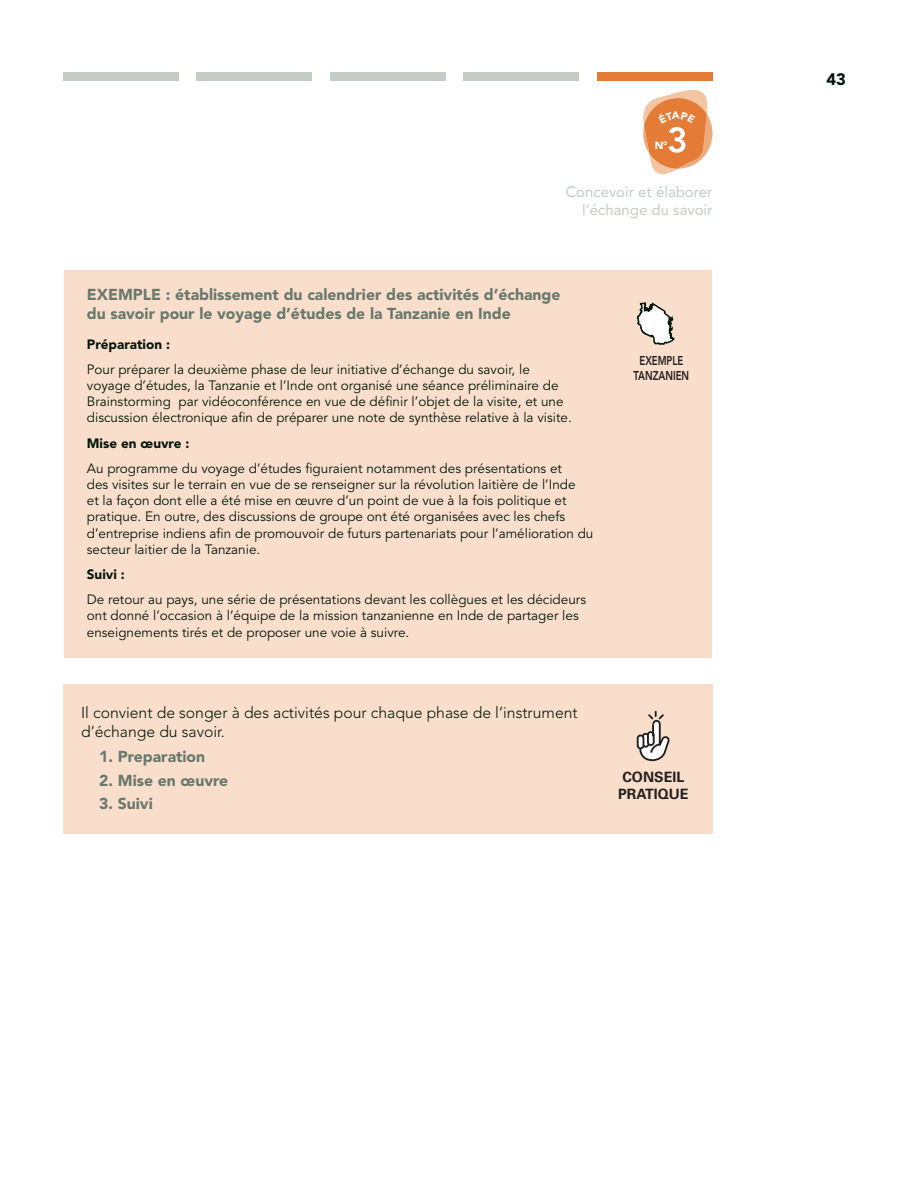
<style>
.page{position:relative;width:918px;height:1188px;background:#fff}
.page>*{position:absolute;margin:0;border:0;box-sizing:border-box;transform-origin:0 0}
.t1{font:900 16.5px "Avenir";color:#05170c}
.t2{font:900 15.75px/18.8px "Avenir";color:#69786c}
.t3{font:300 15.75px/18.8px "Avenir";color:#05170c}
.t4{font:15px/18px "Avenir";color:#c5ccc6;text-align:right}
.t5{font:700 14.25px/16.5px "Univers";color:#231f20;text-align:center}
.t6{font:13.5px/16.2px "Avenir";color:#05170c}
.t7{font:900 13.5px "Avenir";color:#05170c}
.t8{font:800 12.75px/15px "Avenir";color:#231f20;text-align:center;scale:.75 1}
.t9{font:900 10.5px "Avenir";color:#fff}
</style>
<div class="page">
<div style="left:196px;top:72px;width:116px;height:9px;background:#c5ccc6"></div>
<div style="left:63px;top:72px;width:115px;height:9px;background:#c5ccc6"></div>
<div style="left:330px;top:72px;width:116px;height:9px;background:#c5ccc6"></div>
<div style="left:464px;top:72px;width:115px;height:9px;background:#c5ccc6"></div>
<div style="left:597px;top:72px;width:115px;height:9px;background:#e47c37"></div>
<div style="left:63px;top:685px;width:649px;height:149px;background:#f9dfcb"></div>
<div style="left:64px;top:270px;width:648px;height:388px;background:#f9dfcb"></div>
<svg style="left:636px;top:302px;width:39px;height:43px"></svg>
<div style="left:637px;top:735px;width:7px;height:14px;border:2px solid #231f20;border-radius:3px"></div>
<svg style="left:638px;top:712px;width:32px;height:50px"></svg>
<svg style="left:643px;top:90px;width:70px;height:84px"></svg>
<p class="t9" style="left:655px;top:139px;width:14px">n°</p>
<p class="t4" style="left:566px;top:182px;width:148px">Concevoir et élaborer l’échange du savoir</p>
<p class="t2" style="left:87px;top:285px;width:475px">EXEMPLE : établissement du calendrier des activités d’échange du savoir pour le voyage d’études de la Tanzanie en Inde</p>
<p class="t7" style="left:87px;top:336px;width:85px">Préparation :</p>
<p class="t6" style="left:87px;top:361px;width:487px">Pour préparer la deuxième phase de leur initiative d’échange du savoir, le voyage d’études, la Tanzanie et l’Inde ont organisé une séance préliminaire de Brainstorming par vidéoconférence en vue de définir l’objet de la visite, et une discussion électronique afin de préparer une note de synthèse relative à la visite.</p>
<p class="t7" style="left:87px;top:435px;width:104px">Mise en œuvre :</p>
<p class="t6" style="left:87px;top:460px;width:508px">Au programme du voyage d’études figuraient notamment des présentations et<br>des visites sur le terrain en vue de se renseigner sur la révolution laitière de l’Inde<br>et la façon dont elle a été mise en œuvre d’un point de vue à la fois politique et pratique. En outre, des discussions de groupe ont été organisées avec les chefs d’entreprise indiens afin de promouvoir de futurs partenariats pour l’amélioration du secteur laitier de la Tanzanie.</p>
<p class="t7" style="left:87px;top:566px;width:40px">Suivi :</p>
<p class="t6" style="left:87px;top:592px;width:501px">De retour au pays, une série de présentations devant les collègues et les décideurs ont donné l’occasion à l’équipe de la mission tanzanienne en Inde de partager les enseignements tirés et de proposer une voie à suivre.</p>
<p class="t3" style="left:81px;top:703px;width:498px">Il convient de songer à des activités pour chaque phase de l’instrument d’échange du savoir.</p>
<p class="t2" style="left:99px;top:748px;width:108px">1. Preparation</p>
<p class="t2" style="left:99px;top:771px;width:131px">2. Mise en œuvre</p>
<p class="t2" style="left:99px;top:794px;width:55px">3. Suivi</p>
<p class="t8" style="left:634px;top:353px;width:76px">EXEMPLE<br>TANZANIEN</p>
<p class="t5" style="left:618px;top:769px;width:72px">CONSEIL<br>PRATIQUE</p>
<p class="t1" style="left:826px;top:69px;width:21px">43</p>
</div>
